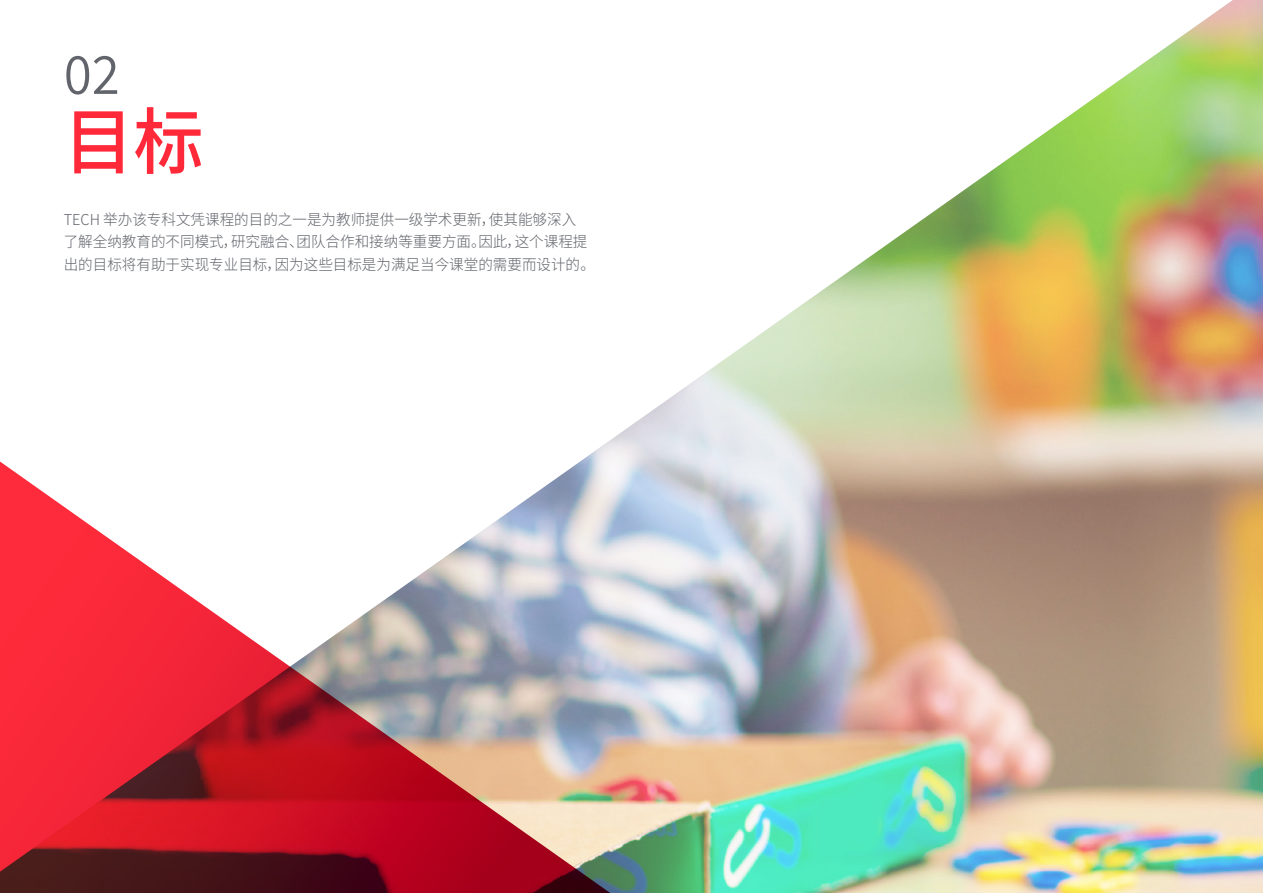
<style>
.page{position:relative;width:1263px;height:893px;background:#fff}
.page>*{position:absolute;margin:0;border:0;box-sizing:border-box;transform-origin:0 0}
.t1{font:500 72px "Source Han Sans CN";color:#ff293a}
.t2{font:52.5px "Source Han Sans CN";color:#61646a}
.t3{font:300 15px/22.5px "Source Han Sans CN";color:#61646a}
</style>
<div class="page">
<img style="left:602px;top:0;width:661px;height:893px">
<svg style="left:0;top:446px;width:640px;height:447px"></svg>
<h2 class="t2" style="left:64px;top:45px;width:57px">02</h2>
<h1 class="t1" style="left:64px;top:101px;width:141px">目标</h1>
<p class="t3" style="left:64px;top:208px;width:533px">TECH 举办该专科文凭课程的目的之一是为教师提供一级学术更新，使其能够深入<br>了解全纳教育的不同模式，研究融合、团队合作和接纳等重要方面。因此，这个课程提出的目标将有助于实现专业目标，因为这些目标是为满足当今课堂的需要而设计的。</p>
</div>
